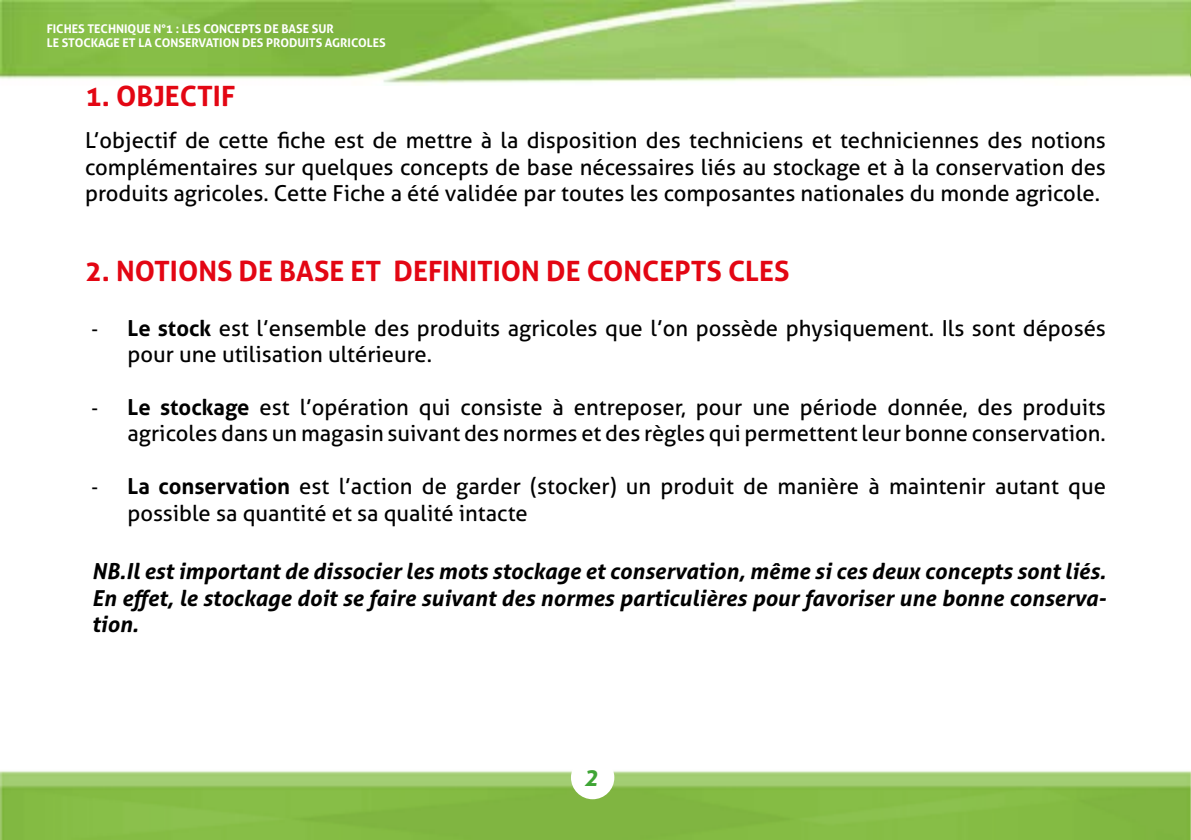
<style>
.page{position:relative;width:1191px;height:840px;background:#fff}
.page>*{position:absolute;margin:0;border:0;box-sizing:border-box;transform-origin:0 0}
.t1{font:700 28px "Aller";color:#e30613}
.t2{font:italic 700 24px "Aller";color:#3fa535}
.t3{font:22px/26.4px "Aller";color:#000}
.t4{font:italic 700 22px/26.4px "Aller";color:#000;text-align:justify}
.t5{font:700 12px/14.4px "Aller";color:#fff}
.s1{font-family:"Arial Narrow"}
.s2{font-weight:700}
</style>
<div class="page">
<img style="left:0;top:0;width:999px;height:85px">
<img style="left:0;top:771px;width:999px;height:68px">
<div style="left:571px;top:755px;width:43px;height:43px;background:#fff;border-radius:50%"></div>
<svg style="left:999px;top:0;width:191px;height:839px"></svg>
<svg style="left:1190px;top:0;width:1px;height:839px"></svg>
<p class="t5" style="left:47px;top:21px;width:340px">FICHES TECHNIQUE N°1 : LES CONCEPTS DE BASE SUR<br>LE STOCKAGE ET LA CONSERVATION DES PRODUITS AGRICOLES</p>
<p class="t1" style="left:85px;top:78px;width:152px">1. OBJECTIF</p>
<p class="t3" style="left:85px;top:127px;width:1022px;text-align:justify">L’objectif de cette fiche est de mettre à la disposition des techniciens et techniciennes des notions complémentaires sur quelques concepts de base nécessaires liés au stockage et à la conservation des produits agricoles. Cette Fiche a été validée par toutes les composantes nationales du monde agricole.</p>
<p class="t1" style="left:85px;top:254px;width:706px">2. NOTIONS DE BASE ET DEFINITION DE CONCEPTS CLES</p>
<p class="t3" style="left:128px;top:314px;width:979px;text-indent:-36px"><span class="s1">-</span> <span class="s2">Le stock</span> est l’ensemble des produits agricoles que l’on possède physiquement. Ils sont déposés pour une utilisation ultérieure.</p>
<p class="t3" style="left:92px;top:393px;width:1015px;text-align:right"><span class="s1">-</span> <span class="s2">Le stockage</span> est l’opération qui consiste à entreposer, pour une période donnée, des produits agricoles dans un magasin suivant des normes et des règles qui permettent leur bonne conservation.</p>
<p class="t3" style="left:128px;top:473px;width:979px;text-indent:-36px"><span class="s1">-</span> <span class="s2">La conservation</span> est l’action de garder (stocker) un produit de manière à maintenir autant que possible sa quantité et sa qualité intacte</p>
<p class="t4" style="left:92px;top:557px;width:1015px">NB.Il est important de dissocier les mots stockage et conservation, même si ces deux concepts sont liés.<br>En effet, le stockage doit se faire suivant des normes particulières pour favoriser une bonne conserva&shy;tion.</p>
<p class="t2" style="left:584px;top:762px;width:16px">2</p>
</div>
